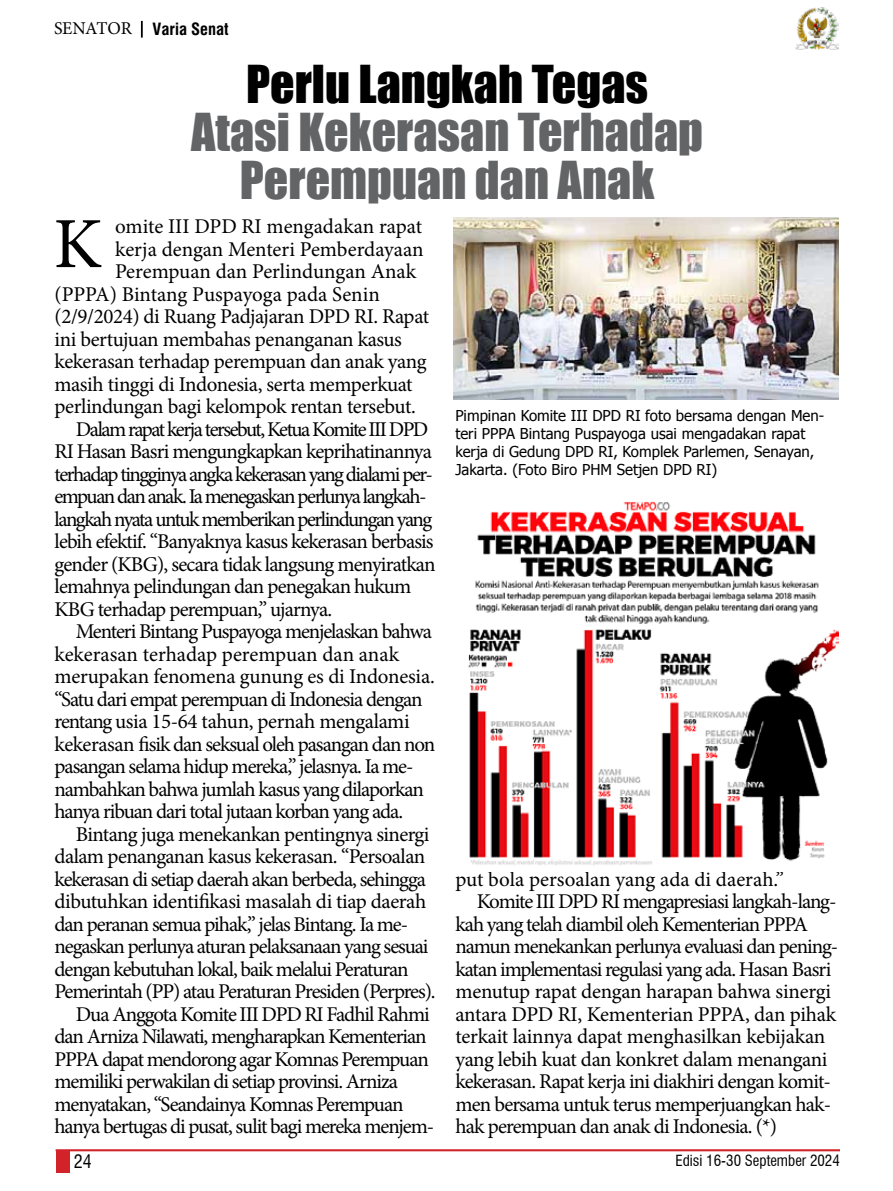
<style>
.page{position:relative;width:893px;height:1191px;background:#fff}
.page>*{position:absolute;margin:0;border:0;box-sizing:border-box;transform-origin:0 0}
.t1{font:72px "Minion Pro";color:#000}
.t2{font:48px/48px "Impact";color:#636466;text-align:center}
.t3{font:48px "Impact";color:#000}
.t4{font:21px "Minion Pro";letter-spacing:-.045em;color:#000}
.t5{font:21px "Minion Pro";letter-spacing:-.025em;color:#000}
.t6{font:21px "Minion Pro";color:#000}
.t7{font:21px "Minion Pro";letter-spacing:-.02em;color:#000}
.t8{font:21px "Minion Pro";letter-spacing:-.015em;color:#000}
.t9{font:21px "Minion Pro";letter-spacing:-.07em;color:#000}
.t10{font:21px "Minion Pro";letter-spacing:-.075em;color:#000}
.t11{font:21px "Minion Pro";letter-spacing:-.005em;color:#000}
.t12{font:21px "Minion Pro";letter-spacing:-.01em;color:#000}
.t13{font:condensed 18px "Swiss 721 BT";color:#000}
.t14{font:700 condensed 16.5px "Swiss 721 BT";color:#000}
.t15{font:15px/18px "Tahoma";color:#000}
.t16{font:condensed 15px "Swiss 721 BT";color:#000}
.s1{font-family:"Minion Pro";font-weight:400;font-stretch:normal;font-size:18px}
</style>
<div class="page">
<div style="left:56px;top:1150px;width:13px;height:23px;background:#d2232a"></div>
<svg style="left:141px;top:21px;width:2px;height:17px"></svg>
<img style="left:796px;top:8px;width:43px;height:42px">
<hr style="left:56px;top:1149px;width:784px;height:2px;background:#d2232a">
<img style="left:454px;top:218px;width:385px;height:182px">
<img style="left:468px;top:501px;width:371px;height:365px">
<p class="t14" style="left:54px;top:19px;width:176px"><span class="s1">SENATOR</span> Varia Senat</p>
<h2 class="t3" style="left:246px;top:47px;width:404px">Perlu Langkah Tegas</h2>
<h2 class="t2" style="left:191px;top:107px;width:514px">Atasi Kekerasan Terhadap<br>Perempuan dan Anak</h2>
<p class="t6" style="left:115px;top:212px;width:308px">omite III DPD RI mengadakan rapat</p>
<p class="t6" style="left:115px;top:235px;width:310px">kerja dengan Menteri Pemberdayaan</p>
<p class="t11" style="left:115px;top:257px;width:303px">Perempuan dan Perlindungan Anak</p>
<p class="t6" style="left:55px;top:280px;width:327px">(PPPA) Bintang Puspayoga pada Senin</p>
<p class="t5" style="left:55px;top:302px;width:376px">(2/9/2024) di Ruang Padjajaran DPD RI. Rapat</p>
<p class="t5" style="left:55px;top:325px;width:349px">ini bertujuan membahas penanganan kasus</p>
<p class="t5" style="left:55px;top:347px;width:373px">kekerasan terhadap perempuan dan anak yang</p>
<p class="t7" style="left:55px;top:370px;width:360px">masih tinggi di Indonesia, serta memperkuat</p>
<p class="t5" style="left:55px;top:392px;width:363px">perlindungan bagi kelompok rentan tersebut.</p>
<p class="t10" style="left:76px;top:415px;width:354px">Dalam rapat kerja tersebut, Ketua Komite III DPD</p>
<p class="t4" style="left:55px;top:437px;width:379px">RI Hasan Basri mengungkapkan keprihatinannya</p>
<p class="t9" style="left:55px;top:460px;width:380px">terhadap tingginya angka kekerasan yang dialami per-</p>
<p class="t10" style="left:55px;top:482px;width:374px">empuan dan anak. Ia menegaskan perlunya langkah-</p>
<p class="t9" style="left:55px;top:505px;width:379px">langkah nyata untuk memberikan perlindungan yang</p>
<p class="t4" style="left:55px;top:527px;width:381px">lebih efektif. “Banyaknya kasus kekerasan berbasis</p>
<p class="t4" style="left:55px;top:550px;width:383px">gender (KBG), secara tidak langsung menyiratkan</p>
<p class="t4" style="left:55px;top:572px;width:358px">lemahnya pelindungan dan penegakan hukum</p>
<p class="t4" style="left:55px;top:595px;width:279px">KBG terhadap perempuan,” ujarnya.</p>
<p class="t4" style="left:76px;top:617px;width:358px">Menteri Bintang Puspayoga menjelaskan bahwa</p>
<p class="t11" style="left:55px;top:640px;width:346px">kekerasan terhadap perempuan dan anak</p>
<p class="t12" style="left:55px;top:662px;width:382px">merupakan fenomena gunung es di Indonesia.</p>
<p class="t4" style="left:55px;top:685px;width:370px">“Satu dari empat perempuan di Indonesia dengan</p>
<p class="t7" style="left:55px;top:707px;width:357px">rentang usia 15-64 tahun, pernah mengalami</p>
<p class="t4" style="left:55px;top:730px;width:382px">kekerasan fisik dan seksual oleh pasangan dan non</p>
<p class="t4" style="left:55px;top:752px;width:361px">pasangan selama hidup mereka,” jelasnya. Ia me-</p>
<p class="t4" style="left:55px;top:775px;width:371px">nambahkan bahwa jumlah kasus yang dilaporkan</p>
<p class="t4" style="left:55px;top:797px;width:350px">hanya ribuan dari total jutaan korban yang ada.</p>
<p class="t4" style="left:76px;top:820px;width:355px">Bintang juga menekankan pentingnya sinergi</p>
<p class="t4" style="left:55px;top:842px;width:372px">dalam penanganan kasus kekerasan. “Persoalan</p>
<p class="t4" style="left:55px;top:865px;width:373px">kekerasan di setiap daerah akan berbeda, sehingga</p>
<p class="t7" style="left:55px;top:887px;width:373px">dibutuhkan identifikasi masalah di tiap daerah</p>
<p class="t4" style="left:55px;top:910px;width:355px">dan peranan semua pihak,” jelas Bintang. Ia me-</p>
<p class="t4" style="left:55px;top:932px;width:375px">negaskan perlunya aturan pelaksanaan yang sesuai</p>
<p class="t4" style="left:55px;top:955px;width:356px">dengan kebutuhan lokal, baik melalui Peraturan</p>
<p class="t4" style="left:55px;top:977px;width:383px">Pemerintah (PP) atau Peraturan Presiden (Perpres).</p>
<p class="t4" style="left:76px;top:1000px;width:355px">Dua Anggota Komite III DPD RI Fadhil Rahmi</p>
<p class="t4" style="left:55px;top:1022px;width:374px">dan Arniza Nilawati, mengharapkan Kementerian</p>
<p class="t4" style="left:55px;top:1045px;width:376px">PPPA dapat mendorong agar Komnas Perempuan</p>
<p class="t4" style="left:55px;top:1067px;width:345px">memiliki perwakilan di setiap provinsi. Arniza</p>
<p class="t4" style="left:55px;top:1090px;width:351px">menyatakan, “Seandainya Komnas Perempuan</p>
<p class="t4" style="left:55px;top:1112px;width:381px">hanya bertugas di pusat, sulit bagi mereka menjem-</p>
<h1 class="t1" style="left:53px;top:196px;width:50px">K</h1>
<p class="t15" style="left:455px;top:406px;width:370px">Pimpinan Komite III DPD RI foto bersama dengan Men&shy;teri PPPA Bintang Puspayoga usai mengadakan rapat kerja di Gedung DPD RI, Komplek Parlemen, Senayan, Jakarta. (Foto Biro PHM Setjen DPD RI)</p>
<p class="t6" style="left:455px;top:865px;width:330px">put bola persoalan yang ada di daerah.”</p>
<p class="t4" style="left:477px;top:887px;width:361px">Komite III DPD RI mengapresiasi langkah-lang-</p>
<p class="t4" style="left:455px;top:910px;width:354px">kah yang telah diambil oleh Kementerian PPPA</p>
<p class="t4" style="left:455px;top:932px;width:384px">namun menekankan perlunya evaluasi dan pening-</p>
<p class="t4" style="left:455px;top:955px;width:377px">katan implementasi regulasi yang ada. Hasan Basri</p>
<p class="t8" style="left:455px;top:977px;width:377px">menutup rapat dengan harapan bahwa sinergi</p>
<p class="t8" style="left:455px;top:1000px;width:382px">antara DPD RI, Kementerian PPPA, dan pihak</p>
<p class="t8" style="left:455px;top:1022px;width:371px">terkait lainnya dapat menghasilkan kebijakan</p>
<p class="t5" style="left:455px;top:1045px;width:374px">yang lebih kuat dan konkret dalam menangani</p>
<p class="t4" style="left:455px;top:1067px;width:377px">kekerasan. Rapat kerja ini diakhiri dengan komit-</p>
<p class="t4" style="left:455px;top:1090px;width:377px">men bersama untuk terus memperjuangkan hak-</p>
<p class="t4" style="left:455px;top:1112px;width:323px">hak perempuan dan anak di Indonesia. (*)</p>
<p class="t13" style="left:74px;top:1151px;width:19px">24</p>
<p class="t16" style="left:675px;top:1151px;width:166px">Edisi 16-30 September 2024</p>
</div>
